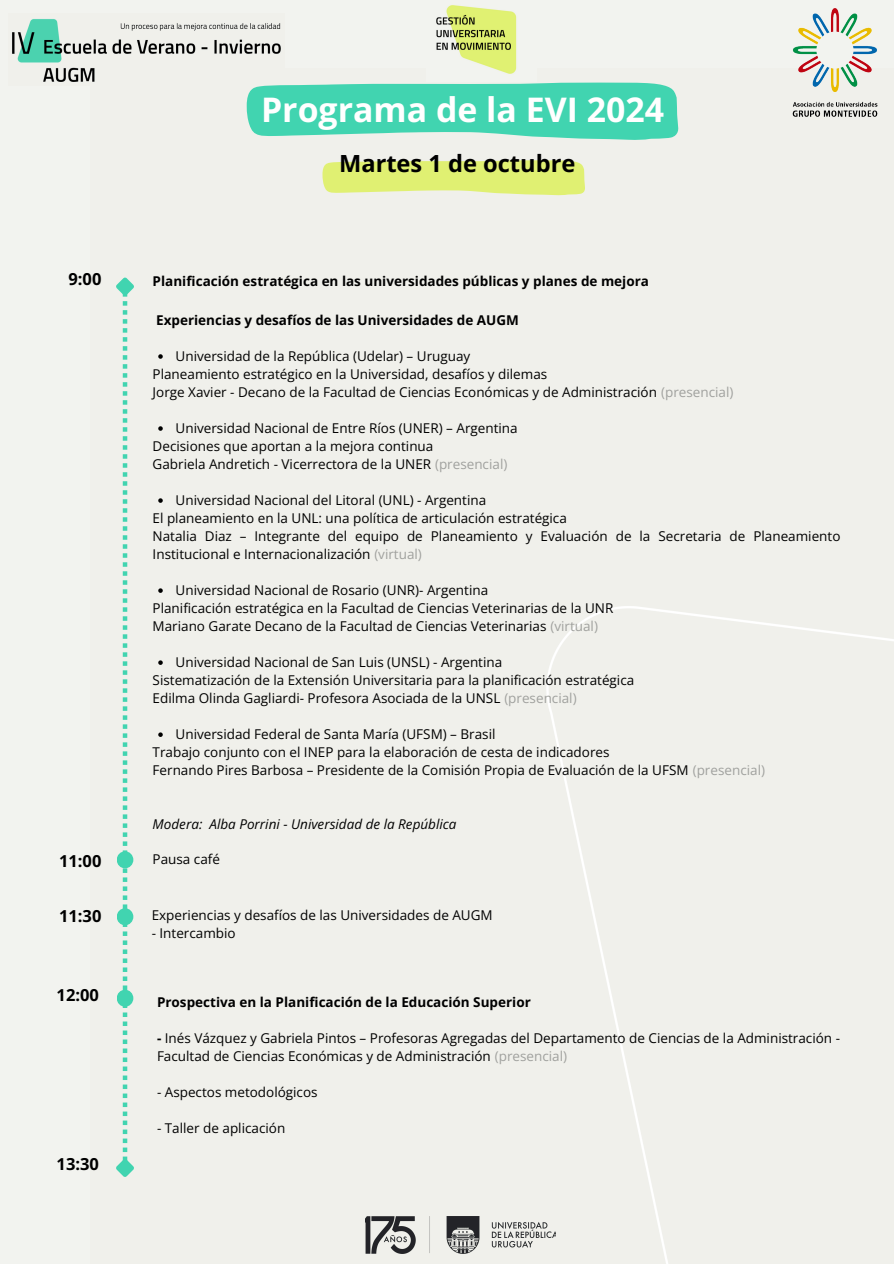
<style>
.page{position:relative;width:894px;height:1264px;background:#fff}
.page>*{position:absolute;margin:0;border:0;box-sizing:border-box;transform-origin:0 0}
.t1{font:700 33.9px "Open Sans";color:#fff}
.t2{font:700 23.55px "Open Sans";color:#000}
.t3{font:700 16.5px "Open Sans";color:#000}
.t4{font:13.5px/18px "Open Sans";color:#000}
.t5{font:700 13.5px "Open Sans";color:#000}
.t6{font:italic 13.5px "Open Sans";color:#000}
.s1{color:#a0a19e}
.s2{font-weight:700}
</style>
<div class="page">
<div style="left:0;top:0;width:893px;height:1263px;background:#f2f3ef"></div>
<svg style="left:116px;top:277px;width:18px;height:900px"></svg>
<svg style="left:158px;top:354px;width:5px;height:5px"></svg>
<svg style="left:158px;top:426px;width:5px;height:5px"></svg>
<svg style="left:158px;top:498px;width:5px;height:5px"></svg>
<svg style="left:158px;top:588px;width:5px;height:5px"></svg>
<svg style="left:158px;top:660px;width:5px;height:5px"></svg>
<svg style="left:158px;top:732px;width:5px;height:5px"></svg>
<div style="left:117px;top:989px;width:16px;height:17px;background:#41d4b0;border-radius:50%"></div>
<div style="left:117px;top:851px;width:16px;height:17px;background:#41d4b0;border-radius:50%"></div>
<div style="left:117px;top:908px;width:16px;height:17px;background:#41d4b0;border-radius:50%"></div>
<img style="left:12px;top:19px;width:269px;height:63px">
<svg style="left:322px;top:160px;width:262px;height:35px;background:#e1f07f"></svg>
<img style="left:436px;top:5px;width:81px;height:69px">
<img style="left:792px;top:8px;width:85px;height:109px">
<img style="left:365px;top:1216px;width:190px;height:37px">
<svg style="left:247px;top:83px;width:431px;height:57px;background:#53d6b6"></svg>
<h3 class="t1" style="left:261px;top:86px;width:404px">Programa de la EVI 2024</h3>
<h3 class="t2" style="left:339px;top:147px;width:238px">Martes 1 de octubre</h3>
<p class="t3" style="left:68px;top:267px;width:34px">9:00</p>
<p class="t5" style="left:153px;top:271px;width:497px">Planificación estratégica en las universidades públicas y planes de mejora</p>
<p class="t5" style="left:156px;top:310px;width:364px">Experiencias y desafíos de las Universidades de AUGM</p>
<p class="t4" style="left:175px;top:347px;width:296px">Universidad de la República (Udelar) – Uruguay</p>
<h1 class="t4" style="left:153px;top:365px;width:396px">Planeamiento estratégico en la Universidad, desafíos y dilemas</h1>
<h2 class="t4" style="left:153px;top:383px;width:582px">Jorge Xavier - Decano de la Facultad de Ciencias Económicas y de Administración <span class="s1">(presencial)</span></h2>
<p class="t4" style="left:175px;top:419px;width:343px">Universidad Nacional de Entre Ríos (UNER) – Argentina</p>
<h4 class="t4" style="left:153px;top:437px;width:282px">Decisiones que aportan a la mejora continua</h4>
<h4 class="t4" style="left:153px;top:455px;width:356px">Gabriela Andretich - Vicerrectora de la UNER <span class="s1">(presencial)</span></h4>
<p class="t4" style="left:175px;top:491px;width:312px">Universidad Nacional del Litoral (UNL) - Argentina</p>
<p class="t4" style="left:153px;top:509px;width:415px">El planeamiento en la UNL: una política de articulación estratégica</p>
<p class="t4" style="left:153px;top:527px;width:689px">Natalia Diaz – Integrante del equipo de Planeamiento y Evaluación de la Secretaria de Planeamiento<br>Institucional e Internacionalización <span class="s1">(virtual)</span></p>
<p class="t4" style="left:175px;top:581px;width:314px">Universidad Nacional de Rosario (UNR)- Argentina</p>
<p class="t4" style="left:153px;top:599px;width:462px">Planificación estratégica en la Facultad de Ciencias Veterinarias de la UNR</p>
<p class="t4" style="left:153px;top:617px;width:447px">Mariano Garate Decano de la Facultad de Ciencias Veterinarias <span class="s1">(virtual)</span></p>
<p class="t4" style="left:175px;top:653px;width:328px">Universidad Nacional de San Luis (UNSL) - Argentina</p>
<p class="t4" style="left:153px;top:671px;width:483px">Sistematización de la Extensión Universitaria para la planificación estratégica</p>
<p class="t4" style="left:153px;top:689px;width:425px">Edilma Olinda Gagliardi- Profesora Asociada de la UNSL <span class="s1">(presencial)</span></p>
<p class="t4" style="left:175px;top:725px;width:321px">Universidad Federal de Santa María (UFSM) – Brasil</p>
<p class="t4" style="left:153px;top:743px;width:458px">Trabajo conjunto con el INEP para la elaboración de cesta de indicadores</p>
<p class="t4" style="left:153px;top:761px;width:613px">Fernando Pires Barbosa – Presidente de la Comisión Propia de Evaluación de la UFSM <span class="s1">(presencial)</span></p>
<p class="t6" style="left:153px;top:814px;width:305px">Modera: Alba Porrini - Universidad de la República</p>
<p class="t3" style="left:59px;top:849px;width:44px">11:00</p>
<p class="t4" style="left:153px;top:850px;width:69px">Pausa café</p>
<p class="t3" style="left:59px;top:904px;width:44px">11:30</p>
<h4 class="t4" style="left:152px;top:906px;width:342px">Experiencias y desafíos de las Universidades de AUGM</h4>
<p class="t4" style="left:152px;top:924px;width:85px">- Intercambio</p>
<p class="t3" style="left:57px;top:982px;width:44px">12:00</p>
<p class="t3" style="left:57px;top:1152px;width:44px">13:30</p>
<p class="t5" style="left:157px;top:992px;width:375px">Prospectiva en la Planificación de la Educación Superior</p>
<p class="t4" style="left:157px;top:1028px;width:684px"><span class="s2">-</span> Inés Vázquez y Gabriela Pintos – Profesoras Agregadas del Departamento de Ciencias de la Administración -<br>Facultad de Ciencias Económicas y de Administración <span class="s1">(presencial)</span></p>
<p class="t4" style="left:157px;top:1082px;width:162px">- Aspectos metodológicos</p>
<p class="t4" style="left:157px;top:1118px;width:130px">- Taller de aplicación</p>
</div>
